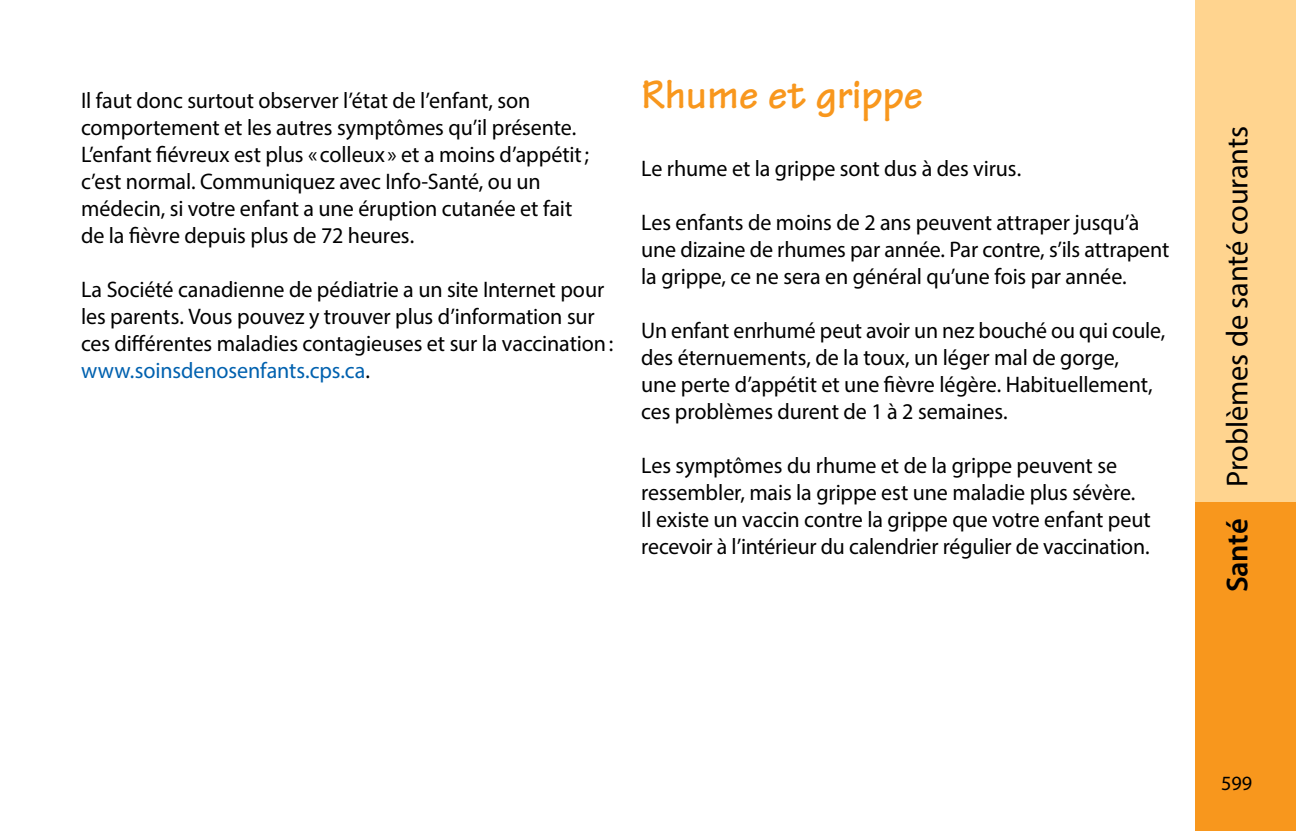
<style>
.page{position:relative;width:1296px;height:831px;background:#fff}
.page>*{position:absolute;margin:0;border:0;box-sizing:border-box;transform-origin:0 0}
.t1{font:700 42.75px "Tekton";letter-spacing:-.005em;color:#f8971d}
.t2{font:30.38px "Myriad Pro";letter-spacing:-.01em;color:#000}
.t3{font:22.5px/27px "Myriad Pro";letter-spacing:-.005em;color:#000}
.t4{font:20.25px "Myriad Pro";color:#000}
.s1{color:#0061af}
.s2{font-weight:600}
</style>
<div class="page">
<div style="left:1196px;top:0;width:100px;height:502px;background:#ffd48f"></div>
<div style="left:1196px;top:502px;width:100px;height:328px;background:#f8971d"></div>
<p class="t3" style="left:81px;top:87px;width:509px">Il faut donc surtout observer l’état de l’enfant, son comportement et les autres symptômes qu’il présente.<br>L’enfant fiévreux est plus « colleux» et a moins d’appétit; c’est normal. Communiquez avec Info‑Santé, ou un médecin, si votre enfant a une éruption cutanée et fait de la fièvre depuis plus de 72 heures.</p>
<p class="t3" style="left:81px;top:276px;width:534px">La Société canadienne de pédiatrie a un site Internet pour les parents. Vous pouvez y trouver plus d’information sur ces différentes maladies contagieuses et sur la vaccination: <span class="s1">www.soinsdenosenfants.cps.ca</span>.</p>
<h1 class="t1" style="left:641px;top:67px;width:283px">Rhume et grippe</h1>
<p class="t3" style="left:641px;top:154px;width:382px">Le rhume et la grippe sont dus à des virus.</p>
<p class="t3" style="left:641px;top:208px;width:530px">Les enfants de moins de 2 ans peuvent attraper jusqu’à une dizaine de rhumes par année. Par contre, s’ils attrapent la grippe, ce ne sera en général qu’une fois par année.</p>
<p class="t3" style="left:641px;top:316px;width:526px">Un enfant enrhumé peut avoir un nez bouché ou qui coule, des éternuements, de la toux, un léger mal de gorge,<br>une perte d’appétit et une fièvre légère. Habituellement, ces problèmes durent de 1 à 2 semaines.</p>
<p class="t3" style="left:641px;top:451px;width:511px">Les symptômes du rhume et de la grippe peuvent se ressembler, mais la grippe est une maladie plus sévère.<br>Il existe un vaccin contre la grippe que votre enfant peut recevoir à l’intérieur du calendrier régulier de vaccination.</p>
<h2 class="t2" style="left:1219px;top:592px;width:467px;rotate:-90deg"><span class="s2">Santé</span> Problèmes de santé courants</h2>
<p class="t4" style="left:1221px;top:770px;width:33px">599</p>
</div>
